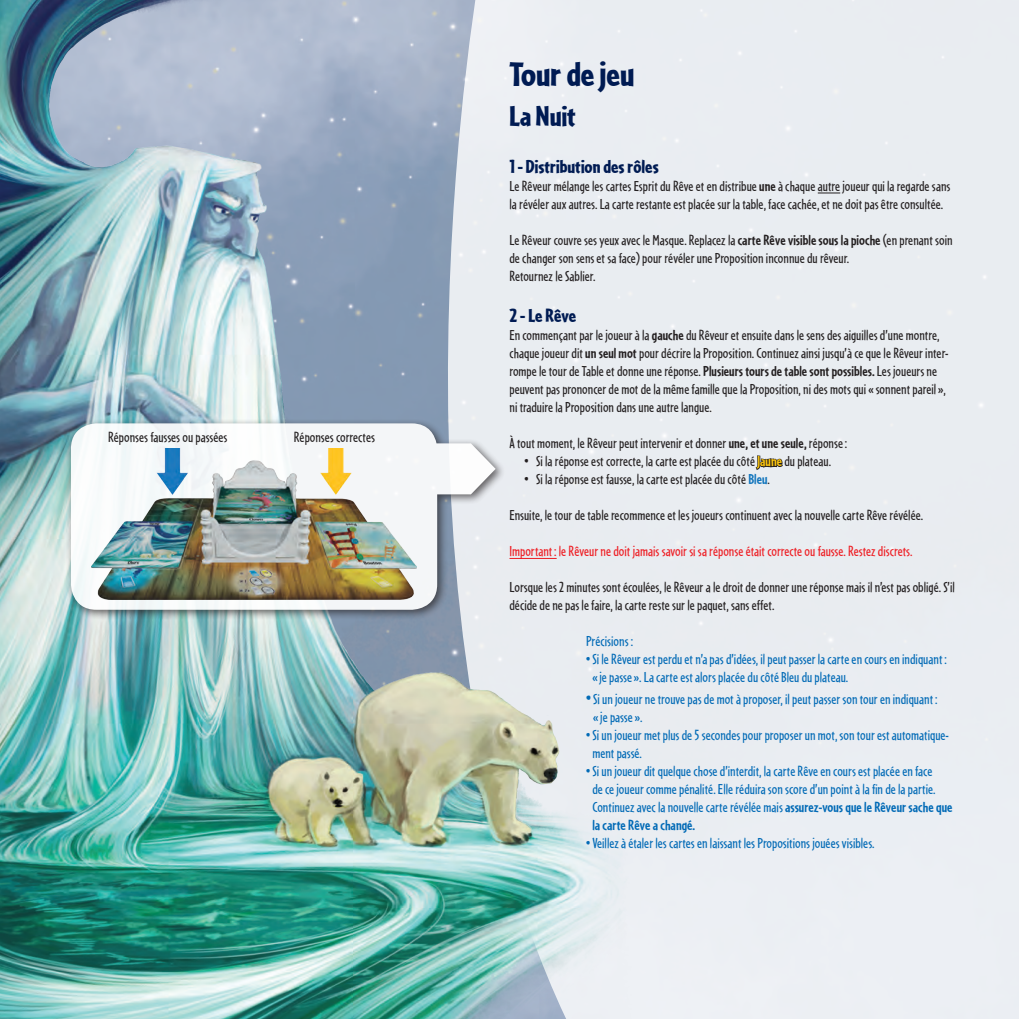
<style>
.page{position:relative;width:1019px;height:1019px;background:#fff}
.page>*{position:absolute;margin:0;border:0;box-sizing:border-box;transform-origin:0 0}
.Tour_de_jeu{font:900 36px "Cafeteria";color:#001b53}
.La_nuit{font:900 30px "Cafeteria";color:#001b53}
.sous_titre_P2{font:900 19.5px "Cafeteria";color:#001b53}
.Texte_courant{font:15px/18px "Cafeteria";color:#231f20}
.Précisions_P2{font:15px/18px "Cafeteria";color:#016ab6}
.important{font:15px "Cafeteria";color:#ee1d23}
.s1{font-weight:700}
.s2{font-weight:700;color:#fec70c}
.s3{font-weight:700;color:#1074bc}
.s4{font-size:18px}
</style>
<div class="page">
<div style="left:631px;top:0;width:388px;height:1019px;background:#e9edf1"></div>
<img style="left:0;top:0;width:631px;height:1019px">
<div style="left:66px;top:418px;width:440px;height:203px;background:#231f20;opacity:.75"></div>
<svg style="left:71px;top:423px;width:425px;height:187px;fill:#f4f6f8"></svg>
<img style="left:92px;top:449px;width:325px;height:150px">
<svg style="left:818px;top:193px;width:22px;height:1px"></svg>
<hr style="left:509px;top:558px;width:48px;height:1px;background:#ee1d23">
<svg style="left:754px;top:454px;width:30px;height:17px"></svg>
<p class="Texte_courant" style="left:108px;top:428px;width:121px">Réponses fausses ou passées</p>
<p class="Texte_courant" style="left:294px;top:428px;width:83px">Réponses correctes</p>
<p class="Tour_de_jeu" style="left:509px;top:54px;width:126px">Tour de jeu</p>
<p class="La_nuit" style="left:509px;top:99px;width:68px">La Nuit</p>
<p class="sous_titre_P2" style="left:509px;top:155px;width:151px">1 - Distribution des rôles</p>
<p class="Texte_courant" style="left:509px;top:177px;width:442px">Le Rêveur mélange les cartes Esprit du Rêve et en distribue <span class="s1">une</span> à chaque autre joueur qui la regarde sans la révéler aux autres. La carte restante est placée sur la table, face cachée, et ne doit pas être consultée.</p>
<p class="Texte_courant" style="left:509px;top:231px;width:445px">Le Rêveur couvre ses yeux avec le Masque. Replacez la <span class="s1">carte Rêve visible sous la pioche</span> (en prenant soin de changer son sens et sa face) pour révéler une Proposition inconnue du rêveur.</p>
<p class="Texte_courant" style="left:509px;top:267px;width:87px">Retournez le Sablier.</p>
<p class="sous_titre_P2" style="left:509px;top:305px;width:68px">2 - Le Rêve</p>
<p class="Texte_courant" style="left:509px;top:326px;width:441px">En commençant par le joueur à la <span class="s1">gauche</span> du Rêveur et ensuite dans le sens des aiguilles d’une montre, chaque joueur dit <span class="s1">un seul mot</span> pour décrire la Proposition. Continuez ainsi jusqu’à ce que le Rêveur inter&shy;rompe le tour de Table et donne une réponse. <span class="s1">Plusieurs tours de table sont possibles.</span> Les joueurs ne peuvent pas prononcer de mot de la même famille que la Proposition, ni des mots qui «sonnent pareil», ni traduire la Proposition dans une autre langue.</p>
<p class="Texte_courant" style="left:509px;top:434px;width:339px">À tout moment, le Rêveur peut intervenir et donner <span class="s1">une, et une seule,</span> réponse:</p>
<p class="Texte_courant" style="left:524px;top:452px;width:308px">• Si la réponse est correcte, la carte est placée du côté <span class="s2">Jaune</span> du plateau.</p>
<p class="Texte_courant" style="left:524px;top:470px;width:247px">• Si la réponse est fausse, la carte est placée du côté <span class="s3">Bleu</span>.</p>
<p class="Texte_courant" style="left:509px;top:506px;width:415px">Ensuite, le tour de table recommence et les joueurs continuent avec la nouvelle carte Rêve révélée.</p>
<p class="important" style="left:509px;top:543px;width:404px">Important : le Rêveur ne doit jamais savoir si sa réponse était correcte ou fausse. Restez discrets.</p>
<p class="Texte_courant" style="left:509px;top:578px;width:447px">Lorsque les 2 minutes sont écoulées, le Rêveur a le droit de donner une réponse mais il n’est pas obligé. S’il décide de ne pas le faire, la carte reste sur le paquet, sans effet.</p>
<p class="Précisions_P2" style="left:586px;top:632px;width:49px">Précisions :</p>
<p class="Précisions_P2" style="left:592px;top:650px;width:356px;text-indent:-6px">• Si le Rêveur est perdu et n’a pas d’idées, il peut passer la carte en cours en indiquant : «je passe». La carte est alors placée du côté Bleu du plateau.</p>
<p class="Précisions_P2" style="left:593px;top:690px;width:346px;text-indent:-7px"><span class="s4">•</span> Si un joueur ne trouve pas de mot à proposer, il peut passer son tour en indiquant : «jepasse».</p>
<p class="Précisions_P2" style="left:592px;top:726px;width:358px;text-indent:-6px">• Si un joueur met plus de 5 secondes pour proposer un mot, son tour est automatique&shy;ment passé.</p>
<p class="Précisions_P2" style="left:592px;top:762px;width:362px;text-indent:-6px">• Si un joueur dit quelque chose d’interdit, la carte Rêve en cours est placée en face<br>de ce joueur comme pénalité. Elle réduira son score d’un point à la fin de la partie.<br>Continuez avec la nouvelle carte révélée mais <span class="s1">assurez-vous que le Rêveur sache que la carte Rêve a changé.</span></p>
<p class="Précisions_P2" style="left:586px;top:834px;width:290px">• Veillez à étaler les cartes en laissant les Propositions jouées visibles.</p>
</div>
